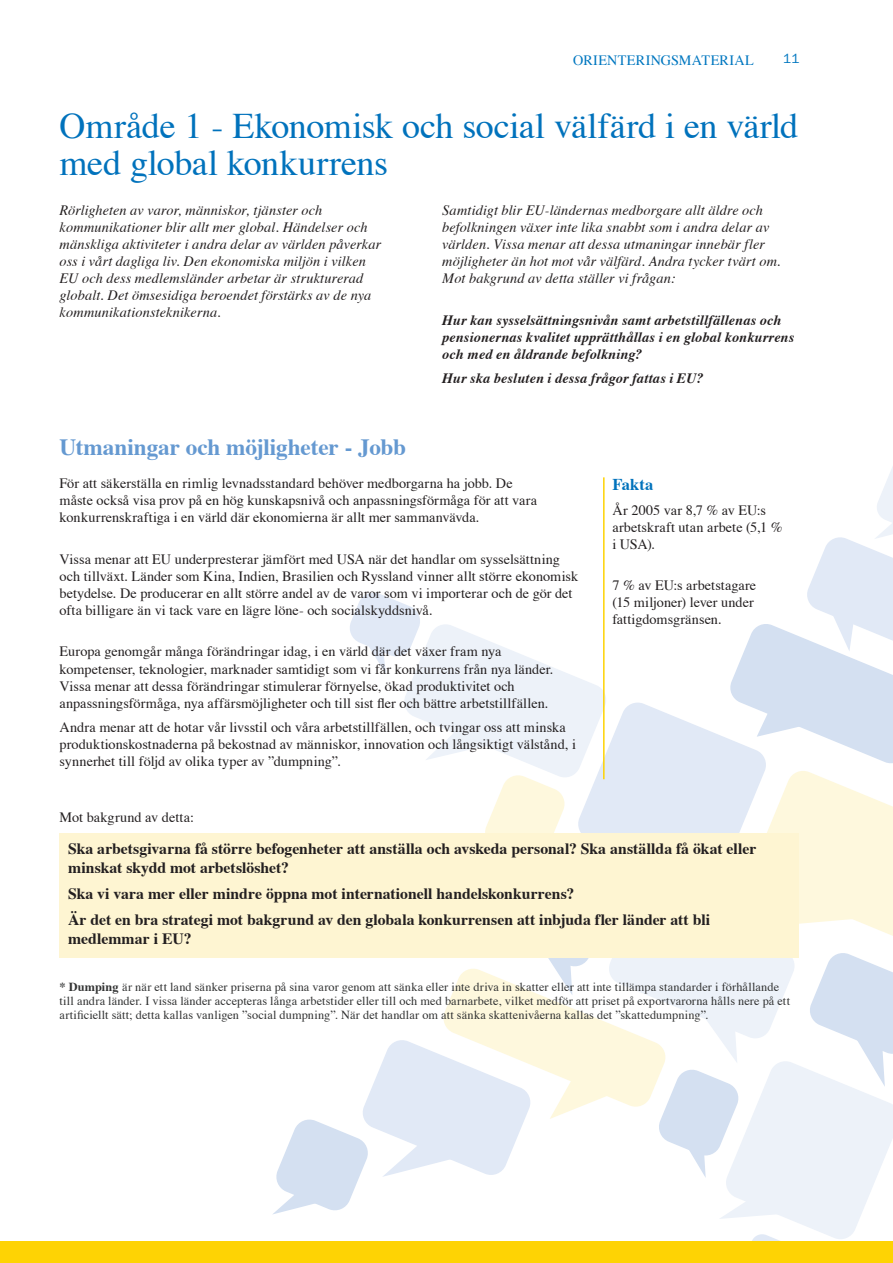
<style>
.page{position:relative;width:893px;height:1263px;background:#fff}
.page>*{position:absolute;margin:0;border:0;box-sizing:border-box;transform-origin:0 0}
.t1{font:36px/37.5px "Times";letter-spacing:-.01em;color:#0072bc}
.t2{font:700 23.25px "Times";letter-spacing:-.01em;color:#6599d1}
.t3{font:700 16.5px "Times";letter-spacing:.005em;color:#0072bc}
.t4{font:700 15.75px/18.8px "Times";color:#231f20}
.t5{font:14.25px/17.1px "Times";color:#231f20}
.t6{font:italic 14.25px/17.1px "Times";letter-spacing:.01em;color:#231f20}
.t7{font:italic 700 14.25px/17.1px "Times";letter-spacing:.015em;color:#231f20}
.t8{font:14.25px "Times";letter-spacing:.025em;color:#0077c0}
.t9{font:13.5px "Franklin Gothic";color:#0077c0}
.t10{font:12.3px/14px "Times";letter-spacing:.01em;color:#313232}
.s1{font-weight:700}
</style>
<div class="page">
<div style="left:0;top:1242px;width:893px;height:21px;background:#fed304"></div>
<div style="left:60px;top:833px;width:739px;height:125px;background:#fef5d2"></div>
<svg style="left:272px;top:467px;width:621px;height:775px"></svg>
<p class="t8" style="left:573px;top:54px;width:182px">ORIENTERINGSMATERIAL</p>
<p class="t9" style="left:783px;top:54px;width:18px">11</p>
<h1 class="t1" style="left:60px;top:110px;width:740px">Område 1 - Ekonomisk och social välfärd i en värld med global konkurrens</h1>
<p class="t6" style="left:60px;top:203px;width:323px">Rörligheten av varor, människor, tjänster och kommunikationer blir allt mer global. Händelser och mänskliga aktiviteter i andra delar av världen påverkar oss i vårt dagliga liv. Den ekonomiska miljön i vilken EU och dess medlemsländer arbetar är strukturerad globalt. Det ömsesidiga beroendet förstärks av de nya kommunikationsteknikerna.</p>
<p class="t6" style="left:442px;top:203px;width:340px">Samtidigt blir EU-ländernas medborgare allt äldre och befolkningen växer inte lika snabbt som i andra delar av världen. Vissa menar att dessa utmaningar innebär fler möjligheter än hot mot vår välfärd. Andra tycker tvärt om.<br>Mot bakgrund av detta ställer vi frågan:</p>
<p class="t7" style="left:442px;top:312px;width:353px">Hur kan sysselsättningsnivån samt arbetstillfällenas och pensionernas kvalitet upprätthållas i en global konkurrens och med en åldrande befolkning?</p>
<p class="t7" style="left:442px;top:371px;width:263px">Hur ska besluten i dessa frågor fattas i EU?</p>
<h2 class="t2" style="left:60px;top:437px;width:348px">Utmaningar och möjligheter - Jobb</h2>
<p class="t5" style="left:60px;top:476px;width:479px">För att säkerställa en rimlig levnadsstandard behöver medborgarna ha jobb. De måste också visa prov på en hög kunskapsnivå och anpassningsförmåga för att vara konkurrenskraftiga i en värld där ekonomierna är allt mer sammanvävda.</p>
<p class="t5" style="left:60px;top:552px;width:520px">Vissa menar att EU underpresterar jämfört med USA när det handlar om sysselsättning och tillväxt. Länder som Kina, Indien, Brasilien och Ryssland vinner allt större ekonomisk betydelse. De producerar en allt större andel av de varor som vi importerar och de gör det ofta billigare än vi tack vare en lägre löne- och socialskyddsnivå.</p>
<p class="t5" style="left:60px;top:644px;width:495px">Europa genomgår många förändringar idag, i en värld där det växer fram nya kompetenser, teknologier, marknader samtidigt som vi får konkurrens från nya länder.<br>Vissa menar att dessa förändringar stimulerar förnyelse, ökad produktivitet och anpassningsförmåga, nya affärsmöjligheter och till sist fler och bättre arbetstillfällen.</p>
<p class="t5" style="left:60px;top:720px;width:518px">Andra menar att de hotar vår livsstil och våra arbetstillfällen, och tvingar oss att minska produktionskostnaderna på bekostnad av människor, innovation och långsiktigt välstånd, i synnerhet till följd av olika typer av ”dumpning”.</p>
<p class="t3" style="left:612px;top:477px;width:42px">Fakta</p>
<p class="t5" style="left:612px;top:502px;width:172px">År 2005 var 8,7 % av EU:s arbetskraft utan arbete (5,1 % i USA).</p>
<p class="t5" style="left:612px;top:578px;width:145px">7 % av EU:s arbetstagare (15 miljoner) lever under fattigdomsgränsen.</p>
<p class="t5" style="left:60px;top:810px;width:136px">Mot bakgrund av detta:</p>
<p class="t4" style="left:68px;top:840px;width:690px">Ska arbetsgivarna få större befogenheter att anställa och avskeda personal? Ska anställda få ökat eller minskat skydd mot arbetslöshet?</p>
<p class="t4" style="left:68px;top:882px;width:644px;line-height:26.4px">Ska vi vara mer eller mindre öppna mot internationell handelskonkurrens?<br>Är det en bra strategi mot bakgrund av den globala konkurrensen att inbjuda fler länder att bli</p>
<p class="t4" style="left:68px;top:931px;width:125px">medlemmar i EU?</p>
<p class="t10" style="left:60px;top:981px;width:732px"><span class="s1">* Dumping</span> är när ett land sänker priserna på sina varor genom att sänka eller inte driva in skatter eller att inte tillämpa standarder i förhållande till andra länder. I vissa länder accepteras långa arbetstider eller till och med barnarbete, vilket medför att priset på exportvarorna hålls nere på ett artificiellt sätt; detta kallas vanligen ”social dumpning”. När det handlar om att sänka skattenivåerna kallas det ”skattedumpning”.</p>
</div>
